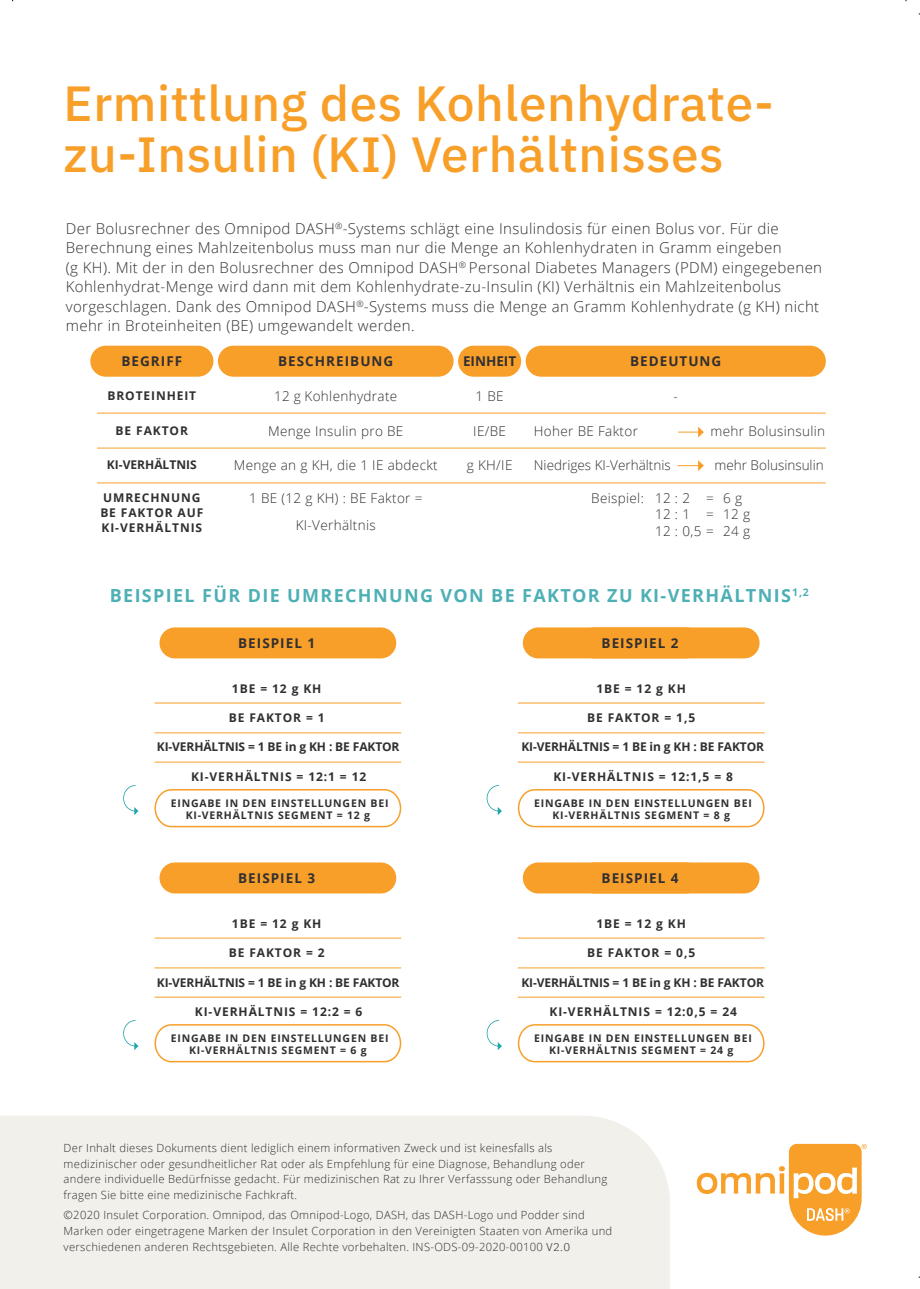
<style>
.page{position:relative;width:920px;height:1289px;background:#fff}
.page>*{position:absolute;margin:0;border:0;box-sizing:border-box;transform-origin:0 0}
.t1{font:500 49.5px/51px "IBM Plex Sans";letter-spacing:.01em;color:#f89f29}
.t2{font:700 18px "Open Sans";letter-spacing:.075em;color:#4db0b5}
.t3{font:300 15px/19.5px "Open Sans";letter-spacing:.025em;color:#312f30}
.t4{font:300 13.5px/16.5px "Open Sans";letter-spacing:.025em;color:#312f30;text-align:center}
.t5{font:700 13.5px "Open Sans";letter-spacing:.075em;color:#312f30}
.t6{font:300 13.5px "Open Sans";color:#312f30}
.t7{font:700 13.5px "Open Sans";color:#312f30}
.t8{font:700 12px/15px "Open Sans";letter-spacing:.075em;color:#312f30}
.t9{font:700 12px "Open Sans";letter-spacing:-.01em;color:#312f30}
.t10{font:700 12px "Open Sans";color:#312f30}
.t11{font:300 11.25px/15.8px "Open Sans";letter-spacing:.025em;color:#312f30}
.t12{font:700 10.5px/12px "Open Sans";letter-spacing:.075em;color:#312f30;text-align:center}
.s1{font-family:"IBM Plex Sans"}
</style>
<div class="page">
<svg style="left:696px;top:1144px;width:170px;height:91px"></svg>
<div style="left:0;top:1116px;width:670px;height:173px;background:#f2f0eb"></div>
<svg style="left:154px;top:789px;width:248px;height:39px"></svg>
<svg style="left:154px;top:1024px;width:248px;height:39px"></svg>
<svg style="left:517px;top:789px;width:248px;height:39px"></svg>
<svg style="left:517px;top:1024px;width:248px;height:39px"></svg>
<div style="left:159px;top:627px;width:237px;height:31px;background:#f89f29;border-radius:16px"></div>
<div style="left:159px;top:862px;width:237px;height:31px;background:#f89f29;border-radius:16px"></div>
<div style="left:523px;top:627px;width:236px;height:31px;background:#f89f29;border-radius:16px"></div>
<div style="left:523px;top:862px;width:236px;height:31px;background:#f89f29;border-radius:16px"></div>
<svg style="left:678px;top:427px;width:26px;height:10px"></svg>
<svg style="left:677px;top:460px;width:27px;height:11px"></svg>
<svg style="left:123px;top:785px;width:15px;height:30px"></svg>
<svg style="left:123px;top:1020px;width:15px;height:30px"></svg>
<svg style="left:486px;top:785px;width:16px;height:30px"></svg>
<svg style="left:486px;top:1020px;width:16px;height:30px"></svg>
<div style="left:90px;top:346px;width:123px;height:31px;background:#f89f29;border-radius:16px"></div>
<div style="left:458px;top:346px;width:63px;height:31px;background:#f89f29;border-radius:16px"></div>
<div style="left:218px;top:346px;width:235px;height:31px;background:#f89f29;border-radius:16px"></div>
<div style="left:525px;top:346px;width:300px;height:31px;background:#f89f29;border-radius:16px"></div>
<hr style="left:97px;top:413px;width:728px;height:1px;background:#f89f29">
<hr style="left:154px;top:703px;width:247px;height:1px;background:#f89f29">
<hr style="left:154px;top:938px;width:247px;height:1px;background:#f89f29">
<hr style="left:518px;top:703px;width:246px;height:1px;background:#f89f29">
<hr style="left:518px;top:938px;width:246px;height:1px;background:#f89f29">
<hr style="left:154px;top:732px;width:247px;height:1px;background:#f89f29">
<hr style="left:154px;top:967px;width:247px;height:1px;background:#f89f29">
<hr style="left:518px;top:732px;width:246px;height:1px;background:#f89f29">
<hr style="left:518px;top:967px;width:246px;height:1px;background:#f89f29">
<hr style="left:154px;top:762px;width:247px;height:1px;background:#f89f29">
<hr style="left:154px;top:997px;width:247px;height:1px;background:#f89f29">
<hr style="left:518px;top:762px;width:246px;height:1px;background:#f89f29">
<hr style="left:518px;top:997px;width:246px;height:1px;background:#f89f29">
<hr style="left:97px;top:448px;width:728px;height:1px;background:#f89f29">
<hr style="left:97px;top:483px;width:728px;height:1px;background:#f89f29">
<h1 class="t1" style="left:64px;top:73px;width:711px">Ermittlung des Kohlenhydrate&shy;zu-Insulin (KI) Verhältnisses</h1>
<p class="t3" style="left:66px;top:218px;width:757px">Der Bolusrechner des Omnipod DASH<sup>®</sup>-Systems schlägt eine Insulindosis für einen Bolus vor. Für die Berechnung eines Mahlzeitenbolus muss man nur die Menge an Kohlenhydraten in Gramm eingeben<br>(g KH). Mit der in den Bolusrechner des Omnipod DASH<sup>®</sup> Personal Diabetes Managers (PDM) eingegebenen Kohlenhydrat-Menge wird dann mit dem Kohlenhydrate-zu-Insulin (KI) Verhältnis ein Mahlzeitenbolus vorgeschlagen. Dank des Omnipod DASH<sup>®</sup>-Systems muss die Menge an Gramm Kohlenhydrate (g KH) nicht mehr in Broteinheiten (BE) umgewandelt werden.</p>
<p class="t5" style="left:121px;top:351px;width:62px">BEGRIFF</p>
<p class="t5" style="left:278px;top:351px;width:117px">BESCHREIBUNG</p>
<p class="t7" style="left:463px;top:351px;width:55px">EINHEIT</p>
<p class="t5" style="left:630px;top:351px;width:93px">BEDEUTUNG</p>
<p class="t8" style="left:107px;top:387px;width:90px">BROTEINHEIT</p>
<p class="t8" style="left:116px;top:422px;width:74px">BE FAKTOR</p>
<p class="t10" style="left:107px;top:456px;width:91px">KI-VERHÄLTNIS</p>
<p class="t4" style="left:274px;top:387px;width:125px">12 g Kohlenhydrate</p>
<p class="t4" style="left:268px;top:422px;width:137px">Menge Insulin pro BE</p>
<p class="t4" style="left:234px;top:456px;width:205px">Menge an g KH, die 1 IE abdeckt</p>
<p class="t4" style="left:475px;top:387px;width:30px">1 BE</p>
<p class="t4" style="left:473px;top:422px;width:34px">IE/BE</p>
<p class="t4" style="left:467px;top:456px;width:47px">g KH/IE</p>
<p class="t4" style="left:673px;top:387px;width:6px">-</p>
<p class="t4" style="left:534px;top:422px;width:106px">Hoher BE Faktor</p>
<p class="t4" style="left:710px;top:422px;width:116px">mehr Bolusinsulin</p>
<p class="t6" style="left:534px;top:456px;width:138px">Niedriges KI-Verhältnis</p>
<p class="t6" style="left:714px;top:456px;width:111px">mehr Bolusinsulin</p>
<p class="t8" style="left:100px;top:490px;width:105px">UMRECHNUNG<br>BE FAKTOR AUF<br>KI-VERHÄLTNIS</p>
<p class="t4" style="left:249px;top:484px;width:175px;line-height:27px">1 BE (12 g KH) : BE Faktor =<br>KI-Verhältnis</p>
<p class="t4" style="left:655px;top:489px;width:97px;text-align:left;text-indent:-64px">Beispiel: 12 : 2 = 6 g<br>12 : 1 = 12 g<br>12 : 0,5 = 24 g</p>
<h2 class="t2" style="left:110px;top:582px;width:700px">BEISPIEL FÜR DIE UMRECHNUNG VON BE FAKTOR ZU KI-VERHÄLTNIS<sup>1,2</sup></h2>
<p class="t5" style="left:238px;top:633px;width:79px">BEISPIEL 1</p>
<p class="t5" style="left:601px;top:633px;width:79px">BEISPIEL 2</p>
<p class="t8" style="left:232px;top:680px;width:91px">1BE = 12 g KH</p>
<p class="t8" style="left:596px;top:680px;width:91px">1BE = 12 g KH</p>
<p class="t8" style="left:229px;top:709px;width:97px">BE FAKTOR = 1</p>
<p class="t8" style="left:587px;top:709px;width:110px">BE FAKTOR = 1,5</p>
<p class="t9" style="left:157px;top:738px;width:244px">KI-VERHÄLTNIS = 1 BE in g KH : BE FAKTOR</p>
<p class="t9" style="left:521px;top:738px;width:244px">KI-VERHÄLTNIS = 1 BE in g KH : BE FAKTOR</p>
<p class="t8" style="left:191px;top:768px;width:177px">KI-VERHÄLTNIS = 12:1 = 12</p>
<p class="t8" style="left:553px;top:768px;width:181px">KI-VERHÄLTNIS = 12:1,5 = 8</p>
<p class="t12" style="left:171px;top:797px;width:219px">EINGABE IN DEN EINSTELLUNGEN BEI<br>KI-VERHÄLTNIS SEGMENT = 12 g</p>
<p class="t12" style="left:534px;top:797px;width:219px">EINGABE IN DEN EINSTELLUNGEN BEI<br>KI-VERHÄLTNIS SEGMENT = 8 g</p>
<p class="t5" style="left:238px;top:868px;width:79px">BEISPIEL 3</p>
<p class="t5" style="left:601px;top:868px;width:79px">BEISPIEL 4</p>
<p class="t8" style="left:232px;top:915px;width:91px">1BE = 12 g KH</p>
<p class="t8" style="left:596px;top:915px;width:91px">1BE = 12 g KH</p>
<p class="t8" style="left:229px;top:944px;width:97px">BE FAKTOR = 2</p>
<p class="t8" style="left:587px;top:944px;width:110px">BE FAKTOR = 0,5</p>
<p class="t9" style="left:157px;top:973px;width:244px">KI-VERHÄLTNIS = 1 BE in g KH : BE FAKTOR</p>
<p class="t9" style="left:521px;top:973px;width:244px">KI-VERHÄLTNIS = 1 BE in g KH : BE FAKTOR</p>
<p class="t8" style="left:195px;top:1003px;width:169px">KI-VERHÄLTNIS = 12:2 = 6</p>
<p class="t8" style="left:549px;top:1003px;width:189px">KI-VERHÄLTNIS = 12:0,5 = 24</p>
<p class="t12" style="left:171px;top:1032px;width:219px">EINGABE IN DEN EINSTELLUNGEN BEI<br>KI-VERHÄLTNIS SEGMENT = 6 g</p>
<p class="t12" style="left:534px;top:1032px;width:219px">EINGABE IN DEN EINSTELLUNGEN BEI<br>KI-VERHÄLTNIS SEGMENT = 24 g</p>
<p class="t11" style="left:64px;top:1139px;width:545px">Der Inhalt dieses Dokuments dient lediglich einem informativen Zweck und ist keinesfalls als medizinischer oder gesundheitlicher Rat oder als Empfehlung für eine Diagnose, Behandlung oder andere individuelle Bedürfnisse gedacht. Für medizinischen Rat zu Ihrer Verfasssung oder Behandlung fragen Sie bitte eine medizinische Fachkraft.</p>
<p class="t11" style="left:64px;top:1206px;width:550px">©2020 Insulet Corporation. Omnipod, das Omnipod-Logo, DASH, das DASH-Logo und Podder sind<br>Marken oder eingetragene Marken der Insulet Corporation in den Vereinigten Staaten von Amerika und verschiedenen anderen Rechtsgebieten. Alle Rechte vorbehalten. INS-ODS-09-2020-00100 <span class="s1">V2.0</span></p>
</div>
